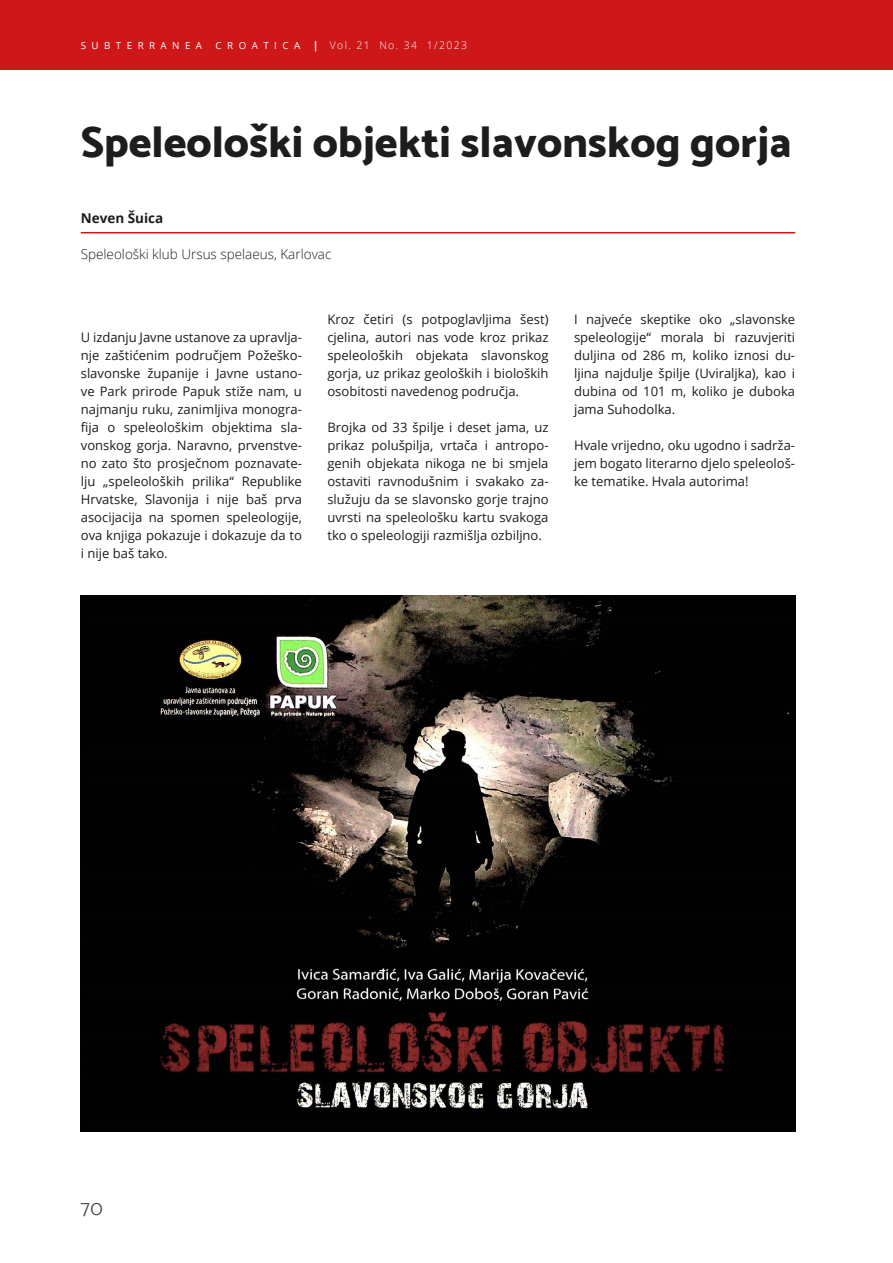
<style>
.page{position:relative;width:893px;height:1263px;background:#fff}
.page>*{position:absolute;margin:0;border:0;box-sizing:border-box;transform-origin:0 0}
.t1{font:800 43.5px "Catamaran";color:#1d1d1b}
.t2{font:300 21px "Catamaran";color:#424241}
.t3{font:300 13.5px "Open Sans";color:#1d1d1b}
.t4{font:700 13.5px "Open Sans";color:#1d1d1b}
.t5{font:13.05px/18px "Open Sans";color:#1d1d1b;text-align:justify}
.t6{font:300 10.5px "Open Sans";letter-spacing:.13em;color:#fff}
.t7{font:9.75px "Open Sans";letter-spacing:.56em;color:#fff}
.s1{font-weight:400;font-size:9.75px}
.s2{font-weight:700}
</style>
<div class="page">
<div style="left:0;top:0;width:893px;height:69px;background:#cd1719"></div>
<hr style="left:81px;top:232px;width:714px;height:1px;background:#cd1719">
<img style="left:81px;top:595px;width:714px;height:537px">
<hr style="left:892px;top:0;width:1px;height:69px;background:#878787">
<p class="t7" style="left:81px;top:39px;width:123px">SUBTERRANEA</p>
<p class="t6" style="left:216px;top:38px;width:253px"><span class="s1">C R O A T I C A</span> <span class="s2">|</span> Vol. 21 No. 34 1/2023</p>
<h1 class="t1" style="left:81px;top:116px;width:712px">Speleološki objekti slavonskog gorja</h1>
<p class="t4" style="left:81px;top:208px;width:84px">Neven Šuica</p>
<p class="t3" style="left:81px;top:245px;width:252px">Speleološki klub Ursus spelaeus, Karlovac</p>
<p class="t5" style="left:81px;top:328px;width:223px">U izdanju Javne ustanove za upravlja&shy;nje zaštićenim područjem Požeško&shy;slavonske županije i Javne ustano&shy;ve Park prirode Papuk stiže nam, u najmanju ruku, zanimljiva monogra&shy;fija o speleološkim objektima sla&shy;vonskog gorja. Naravno, prvenstve&shy;no zato što prosječnom poznavate&shy;lju „speleoloških prilika“ Republike Hrvatske, Slavonija i nije baš prva asocijacija na spomen speleologije, ova knjiga pokazuje i dokazuje da to i nije baš tako.</p>
<p class="t5" style="left:327px;top:310px;width:223px">Kroz četiri (s potpoglavljima šest) cjelina, autori nas vode kroz prikaz speleoloških objekata slavonskog gorja, uz prikaz geoloških i bioloških osobitosti navedenog područja.</p>
<p class="t5" style="left:327px;top:418px;width:223px">Brojka od 33 špilje i deset jama, uz prikaz polušpilja, vrtača i antropo&shy;genih objekata nikoga ne bi smjela ostaviti ravnodušnim i svakako za&shy;služuju da se slavonsko gorje trajno uvrsti na speleološku kartu svakoga tko o speleologiji razmišlja ozbiljno.</p>
<p class="t5" style="left:574px;top:310px;width:223px">I najveće skeptike oko „slavonske speleologije“ morala bi razuvjeriti duljina od 286 m, koliko iznosi du&shy;ljina najdulje špilje (Uviraljka), kao i dubina od 101 m, koliko je duboka jama Suhodolka.</p>
<p class="t5" style="left:574px;top:436px;width:223px">Hvale vrijedno, oku ugodno i sadrža&shy;jem bogato literarno djelo speleološ&shy;ke tematike. Hvala autorima!</p>
<h2 class="t2" style="left:81px;top:1195px;width:23px">70</h2>
</div>
